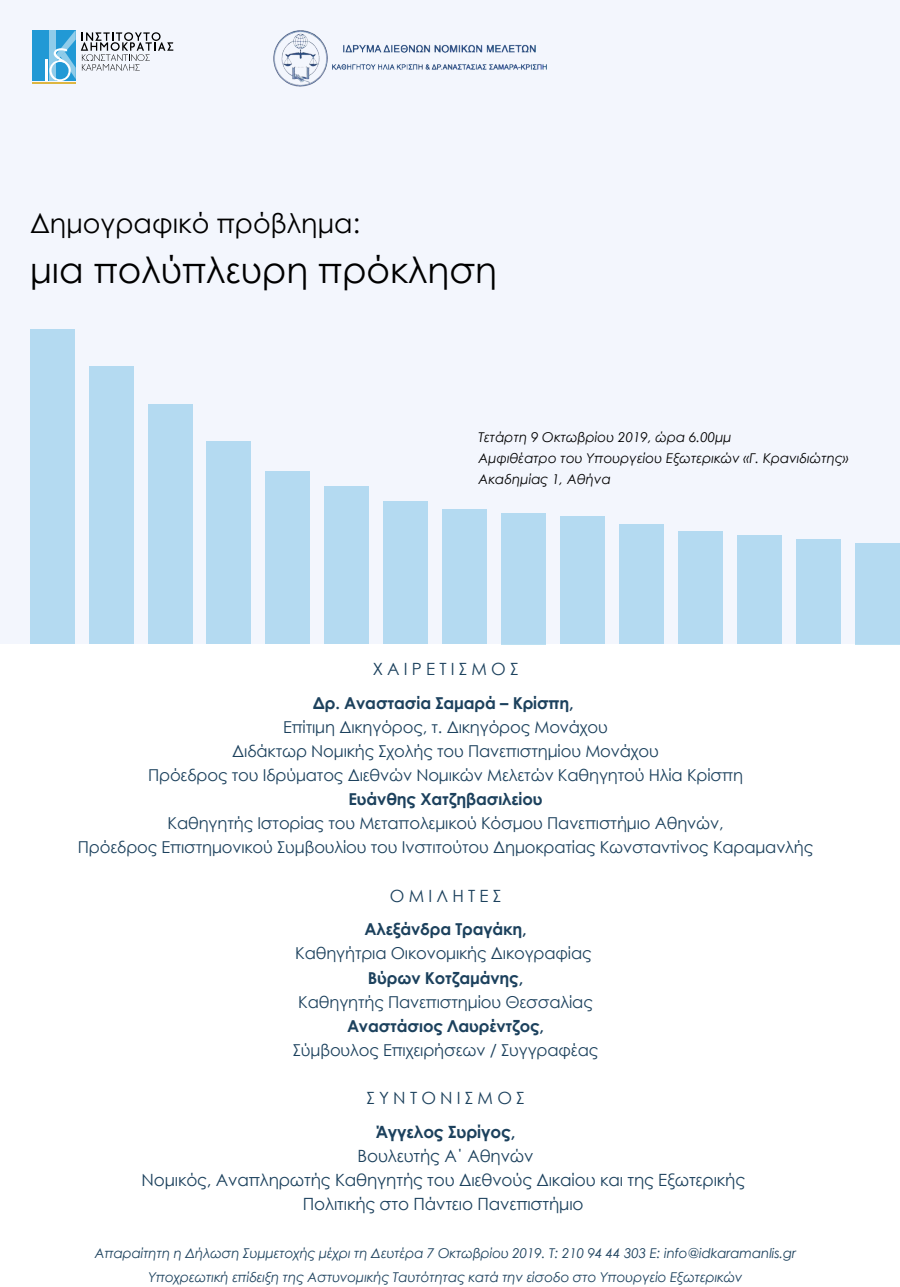
<style>
.page{position:relative;width:900px;height:1287px;background:#fff}
.page>*{position:absolute;margin:0;border:0;box-sizing:border-box;transform-origin:0 0}
.t1{font:36px "Century Gothic";color:#000}
.t2{font:27px "Century Gothic";color:#000}
.t3{font:16.88px/24.1px "Century Gothic";letter-spacing:-.01em;color:#1c415d;text-align:center}
.t4{font:16.88px "Century Gothic";letter-spacing:.25em;color:#1c415d}
.t5{font:700 16.88px "Century Gothic";letter-spacing:-.01em;color:#1c415d}
.t6{font:16.42px/24.1px "Century Gothic";letter-spacing:-.01em;color:#1c415d;text-align:center}
.t7{font:700 16.42px "Century Gothic";letter-spacing:-.01em;color:#1c415d}
.t8{font:italic 13.5px/24.1px "Century Gothic";letter-spacing:-.01em;color:#1c415d;text-align:center}
.t9{font:italic 13.5px/21px "Century Gothic";color:#000}
</style>
<div class="page">
<div style="left:0;top:0;width:900px;height:644px;background:#f3f6fd"></div>
<img style="left:274px;top:30px;width:273px;height:56px">
<div style="left:32px;top:31px;width:44px;height:50px;background:#2199d5"></div>
<hr style="left:32px;top:82px;width:44px;height:2px;background:#ddb641">
<hr style="left:45px;top:59px;width:2px;height:22px;background:#fff">
<svg style="left:49px;top:31px;width:124px;height:50px"></svg>
<div style="left:30px;top:329px;width:45px;height:315px;background:#b4daf1"></div>
<div style="left:89px;top:367px;width:45px;height:277px;background:#b4daf1"></div>
<div style="left:148px;top:404px;width:45px;height:240px;background:#b4daf1"></div>
<div style="left:206px;top:442px;width:45px;height:202px;background:#b4daf1"></div>
<div style="left:265px;top:472px;width:45px;height:172px;background:#b4daf1"></div>
<div style="left:324px;top:487px;width:45px;height:157px;background:#b4daf1"></div>
<div style="left:383px;top:502px;width:45px;height:142px;background:#b4daf1"></div>
<div style="left:442px;top:509px;width:45px;height:135px;background:#b4daf1"></div>
<div style="left:501px;top:513px;width:45px;height:131px;background:#b4daf1"></div>
<div style="left:560px;top:517px;width:45px;height:127px;background:#b4daf1"></div>
<div style="left:619px;top:524px;width:45px;height:120px;background:#b4daf1"></div>
<div style="left:678px;top:532px;width:45px;height:112px;background:#b4daf1"></div>
<div style="left:855px;top:543px;width:45px;height:101px;background:#b4daf1"></div>
<div style="left:796px;top:539px;width:45px;height:105px;background:#b4daf1"></div>
<div style="left:737px;top:536px;width:45px;height:108px;background:#b4daf1"></div>
<h2 class="t2" style="left:30px;top:205px;width:332px">Δημογραφικό πρόβλημα:</h2>
<h1 class="t1" style="left:30px;top:245px;width:469px">μια πολύπλευρη πρόκληση</h1>
<p class="t9" style="left:479px;top:426px;width:372px">Τετάρτη 9 Οκτωβρίου 2019, ώρα 6.00μμ<br>Αμφιθέατρο του Υπουργείου Εξωτερικών «Γ. Κρανιδιώτης»<br>Ακαδημίας 1, Αθήνα</p>
<p class="t4" style="left:373px;top:657px;width:147px">ΧΑΙΡΕΤΙΣΜΟΣ</p>
<p class="t7" style="left:313px;top:691px;width:262px">Δρ. Αναστασία Σαμαρά – Κρίσπη,</p>
<p class="t6" style="left:148px;top:715px;width:596px">Επίτιμη Δικηγόρος, τ. Δικηγόρος Μονάχου<br>Διδάκτωρ Νομικής Σχολής του Πανεπιστημίου Μονάχου<br>Πρόεδρος του Ιδρύματος Διεθνών Νομικών Μελετών Καθηγητού Ηλία Κρίσπη</p>
<p class="t7" style="left:349px;top:787px;width:196px">Ευάνθης Χατζηβασιλείου</p>
<p class="t6" style="left:78px;top:811px;width:737px">Καθηγητής Ιστορίας του Μεταπολεμικού Κόσμου Πανεπιστήμιο Αθηνών,<br>Πρόεδρος Επιστημονικού Συμβουλίου του Ινστιτούτου Δημοκρατίας Κωνσταντίνος Καραμανλής</p>
<p class="t4" style="left:390px;top:884px;width:113px">ΟΜΙΛΗΤΕΣ</p>
<p class="t7" style="left:364px;top:917px;width:164px">Αλεξάνδρα Τραγάκη,</p>
<p class="t6" style="left:295px;top:941px;width:298px">Καθηγήτρια Οικονομικής Δικογραφίας</p>
<p class="t7" style="left:368px;top:965px;width:157px">Βύρων Κοτζαμάνης,</p>
<p class="t6" style="left:298px;top:989px;width:296px">Καθηγητής Πανεπιστημίου Θεσσαλίας</p>
<p class="t7" style="left:347px;top:1013px;width:199px">Αναστάσιος Λαυρέντζος,</p>
<p class="t6" style="left:293px;top:1038px;width:307px">Σύμβουλος Επιχειρήσεων / Συγγραφέας</p>
<p class="t4" style="left:366px;top:1086px;width:160px">ΣΥΝΤΟΝΙΣΜΟΣ</p>
<p class="t5" style="left:376px;top:1119px;width:141px">Άγγελος Συρίγος,</p>
<p class="t3" style="left:142px;top:1143px;width:605px">Βουλευτής Α΄ Αθηνών<br>Νομικός, Αναπληρωτής Καθηγητής του Διεθνούς Δικαίου και της Εξωτερικής<br>Πολιτικής στο Πάντειο Πανεπιστήμιο</p>
<p class="t8" style="left:95px;top:1241px;width:703px">Απαραίτητη η Δήλωση Συμμετοχής μέχρι τη Δευτέρα 7 Οκτωβρίου 2019. Τ: 210 94 44 303 Ε: info@idkaramanlis.gr<br>Υποχρεωτική επίδειξη της Αστυνομικής Ταυτότητας κατά την είσοδο στο Υπουργείο Εξωτερικών</p>
</div>
